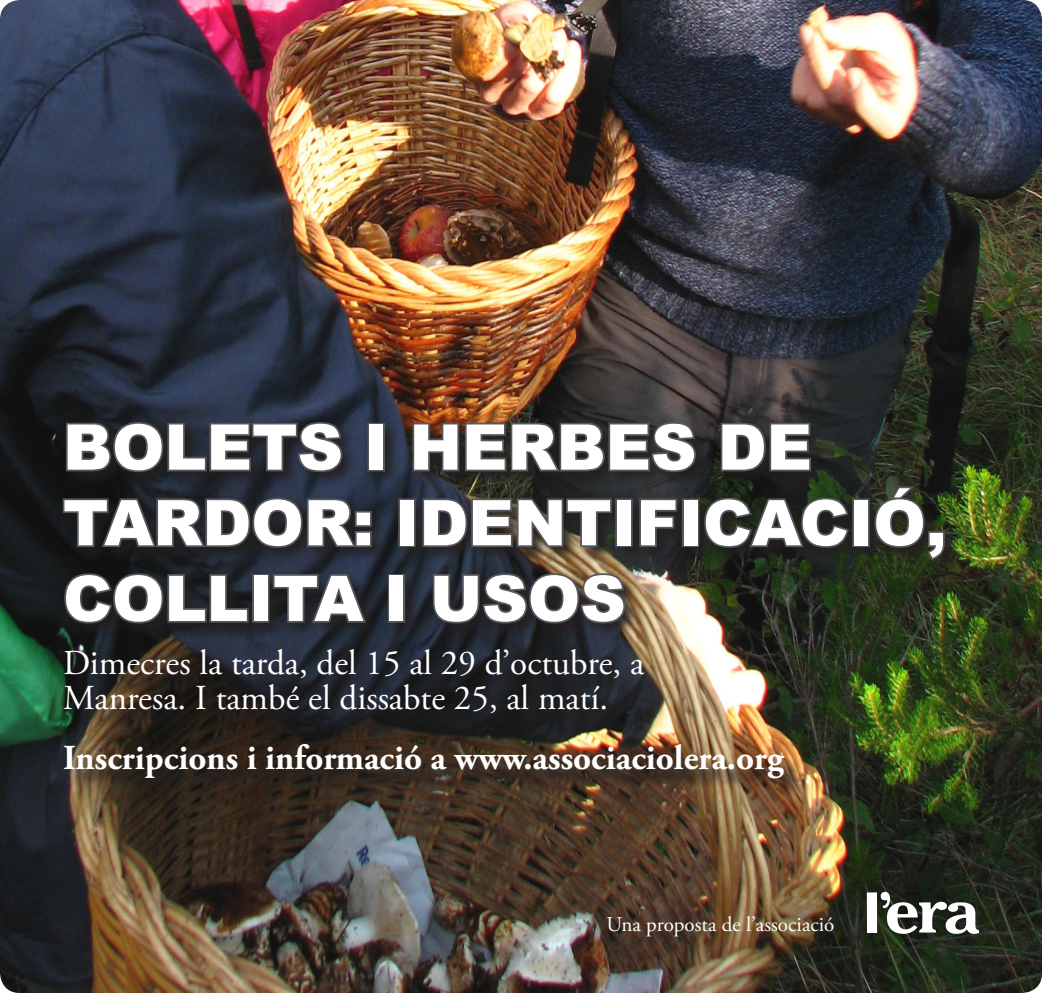
<style>
.page{position:relative;width:1042px;height:993px;background:#fff}
.page>*{position:absolute;margin:0;border:0;box-sizing:border-box;transform-origin:0 0}
.TITOL{font:900 63px/75.6px "Arial";color:#fff}
.dates_portada{font:35px/35px "Adobe Garamond Pro";color:#fff}
.t1{font:700 35px "Adobe Garamond Pro";color:#fff}
.t2{font:21px "Adobe Garamond Pro";color:#fff}
</style>
<div class="page">
<img style="left:0;top:0;width:1042px;height:992px">
<div style="left:60px;top:419px;width:900px;height:221px;background:#231f20;opacity:.9"></div>
<svg style="left:64px;top:420px;width:281px;height:54px;background:#313237"></svg>
<div style="left:367px;top:422px;width:18px;height:49px;border:4px solid #57585a"></div>
<svg style="left:411px;top:420px;width:287px;height:54px;background:#3b3736"></svg>
<svg style="left:719px;top:420px;width:94px;height:53px;background:#363535"></svg>
<svg style="left:61px;top:495px;width:312px;height:55px;background:#303135"></svg>
<div style="left:398px;top:498px;width:18px;height:49px;border:4px solid #57585a"></div>
<svg style="left:421px;top:496px;width:193px;height:52px;background:#3e3c3b"></svg>
<div style="left:615px;top:498px;width:18px;height:49px;border:4px solid #57585a"></div>
<svg style="left:637px;top:496px;width:42px;height:52px;background:#353537"></svg>
<div style="left:682px;top:498px;width:17px;height:49px;border:4px solid #57585a"></div>
<svg style="left:702px;top:495px;width:149px;height:55px;background:#2e312d"></svg>
<div style="left:852px;top:498px;width:18px;height:49px;border:4px solid #57585a"></div>
<svg style="left:873px;top:484px;width:74px;height:78px;background:#303629"></svg>
<svg style="left:62px;top:571px;width:188px;height:54px;background:#2c2c2f"></svg>
<div style="left:252px;top:574px;width:17px;height:48px;border:4px solid #57585a"></div>
<svg style="left:271px;top:572px;width:98px;height:53px;background:#303239"></svg>
<div style="left:388px;top:574px;width:17px;height:48px;border:4px solid #57585a"></div>
<svg style="left:431px;top:571px;width:196px;height:54px;background:#3c3a3a"></svg>
<svg style="left:867px;top:891px;width:112px;height:42px"></svg>
<svg style="left:66px;top:650px;width:597px;height:82px;background:#252425"></svg>
<img style="left:66px;top:745px;width:737px;height:53px">
<p class="TITOL" style="left:63px;top:407px;width:885px">BOLETS I HERBES DE<br>TARDOR: IDENTIFICACIÓ,<br>COLLITA I USOS</p>
<p class="dates_portada" style="left:63px;top:646px;width:583px">Dimecres la tarda, del 15 al 29 d’octubre, a<br>Manresa. I també el dissabte 25, al matí.</p>
<p class="t1" style="left:63px;top:737px;width:722px">Inscripcions i informació a www.associaciolera.org</p>
<p class="t2" style="left:606px;top:911px;width:229px">Una proposta de l’associació</p>
</div>
